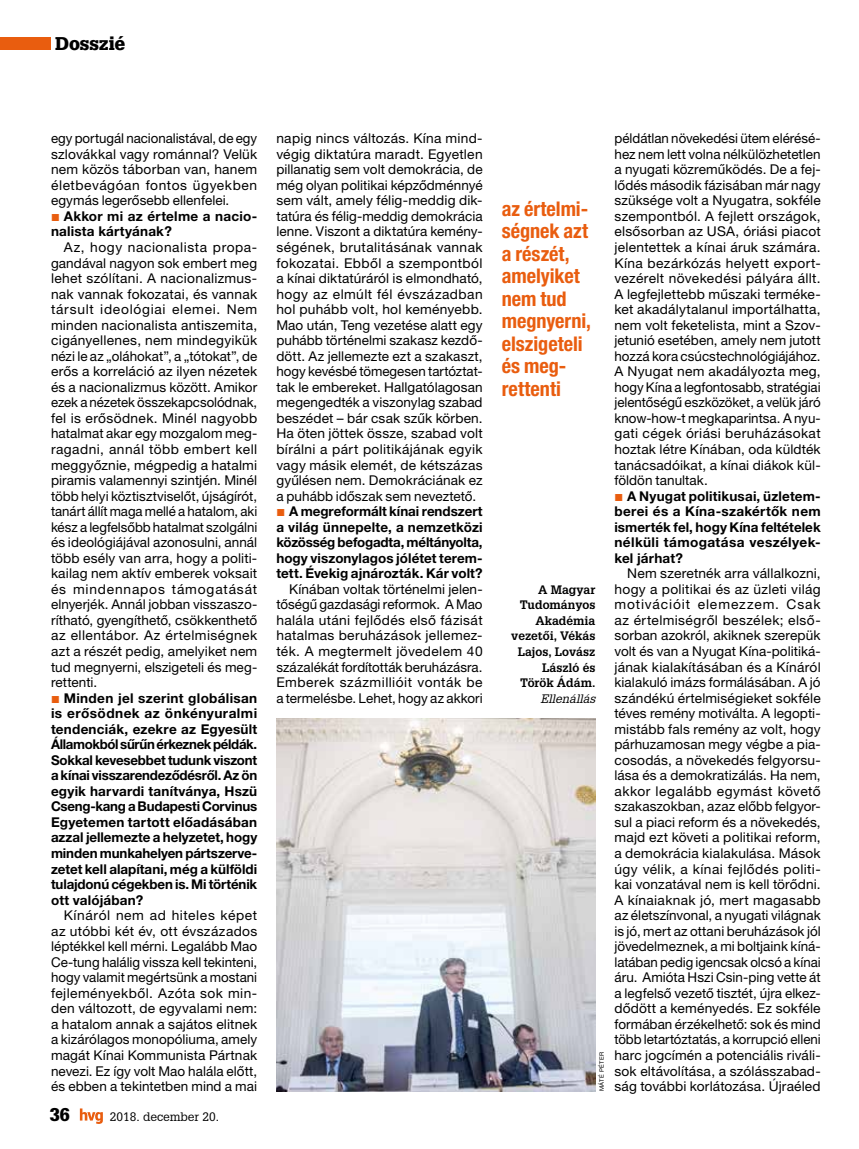
<style>
.page{position:relative;width:859px;height:1149px;background:#fff}
.page>*{position:absolute;margin:0;border:0;box-sizing:border-box;transform-origin:0 0}
.t1{font:700 20.25px/22.5px "Helvetica Neue Cn";color:#e95d0f}
.t2{font:900 18px "Glypha";letter-spacing:-.01em;color:#000}
.t3{font:13.5px/15.6px "Helvetica Neue";letter-spacing:.01em;color:#000}
.t4{font:700 12px/15.6px "Glypha";color:#000;text-align:right}
.t5{font:12px "Glypha";color:#000}
.t6{font:italic 12px "Glypha";color:#000}
.t7{font:6px "Helvetica Neue";letter-spacing:.065em;color:#000}
.s1{font-weight:700;color:#e95d0f}
.s2{font-weight:700}
</style>
<div class="page">
<img style="left:276px;top:718px;width:319px;height:372px">
<svg style="left:80px;top:1108px;width:23px;height:15px"></svg>
<div style="left:0;top:37px;width:51px;height:13px;background:#e95d0f"></div>
<h2 class="t2" style="left:55px;top:33px;width:71px">Dosszié</h2>
<p class="t3" style="left:51px;top:130px;width:208px">egy portugál nacionalistával, de egy szlovákkal vagy románnal? Velük nem közös táborban van, hanem életbevágóan fontos ügyekben egymás legerősebb ellenfelei.<br><span class="s1">¬</span> <span class="s2">Akkor mi az értelme a nacio&shy;nalista kártyának?</span></p>
<p class="t3" style="left:51px;top:239px;width:208px;text-indent:13px">Az, hogy nacionalista propa&shy;gandával nagyon sok embert meg lehet szólítani. A nacionalizmus&shy;nak vannak fokozatai, és vannak társult ideológiai elemei. Nem minden nacionalista antiszemita, cigányellenes, nem mindegyikük nézi le az „oláhokat”, a „tótokat”, de erős a korreláció az ilyen nézetek és a nacionalizmus között. Amikor ezek a nézetek összekapcsolódnak, fel is erősödnek. Minél nagyobb hatalmat akar egy mozgalom meg&shy;ragadni, annál több embert kell meggyőznie, mégpedig a hatalmi piramis valamennyi szintjén. Minél több helyi köztisztviselőt, újságírót, tanárt állít maga mellé a hatalom, aki kész a legfelsőbb hatalmat szolgálni és ideológiájával azonosulni, annál több esély van arra, hogy a politi&shy;kailag nem aktív emberek voksait és mindennapos támogatását elnyerjék. Annál jobban visszaszo&shy;rítható, gyengíthető, csökkenthető az ellentábor. Az értelmiségnek azt a részét pedig, amelyiket nem tud megnyerni, elszigeteli és meg&shy;rettenti.<br><span class="s1">¬</span> <span class="s2">Minden jel szerint globálisan is erősödnek az önkényuralmi tendenciák, ezekre az Egyesült Államokból sűrűn érkeznek példák.<br>Sokkal kevesebbet tudunk viszont a kínai visszarendeződésről. Az ön egyik harvardi tanítványa, Hszü Cseng-kang a Budapesti Corvinus Egyetemen tartott előadásában azzal jellemezte a helyzetet, hogy minden munkahelyen pártszerve&shy;zetet kell alapítani, még a külföldi tulajdonú cégekben is. Mi történik ott valójában?</span></p>
<p class="t3" style="left:51px;top:906px;width:208px;text-align:justify;text-indent:13px">Kínáról nem ad hiteles képet az utóbbi két év, ott évszázados léptékkel kell mérni. Legalább Mao Ce-tung halálig vissza kell tekinteni, hogy valamit megértsünk a mostani fejleményekből. Azóta sok min&shy;den változott, de egyvalami nem: a hatalom annak a sajátos elitnek a kizárólagos monopóliuma, amely magát Kínai Kommunista Pártnak nevezi. Ez így volt Mao halála előtt, és ebben a tekintetben mind a mai</p>
<h2 class="t2" style="left:50px;top:1102px;width:22px">36</h2>
<p class="t5" style="left:110px;top:1108px;width:111px">2018. december 20.</p>
<p class="t3" style="left:276px;top:130px;width:208px">napig nincs változás. Kína mind&shy;végig diktatúra maradt. Egyetlen pillanatig sem volt demokrácia, de még olyan politikai képződménnyé sem vált, amely félig-meddig dik&shy;tatúra és félig-meddig demokrácia lenne. Viszont a diktatúra kemény&shy;ségének, brutalitásának vannak fokozatai. Ebből a szempontból a kínai diktatúráról is elmondható, hogy az elmúlt fél évszázadban hol puhább volt, hol keményebb.<br>Mao után, Teng vezetése alatt egy puhább történelmi szakasz kezdő&shy;dött. Az jellemezte ezt a szakaszt, hogy kevésbé tömegesen tartóztat&shy;tak le embereket. Hallgatólagosan megengedték a viszonylag szabad beszédet – bár csak szűk körben.<br>Ha öten jöttek össze, szabad volt bírálni a párt politikájának egyik vagy másik elemét, de kétszázas gyűlésen nem. Demokráciának ez a puhább időszak sem neveztető. <span class="s1">¬</span> <span class="s2">A megreformált kínai rendszert a világ ünnepelte, a nemzetközi közösség befogadta, méltányolta, hogy viszonylagos jólétet terem&shy;tett. Évekig ajnározták. Kár volt?</span></p>
<p class="t3" style="left:276px;top:580px;width:208px;text-align:justify;text-indent:13px">Kínában voltak történelmi jelen&shy;tőségű gazdasági reformok. A Mao halála utáni fejlődés első fázisát hatalmas beruházások jellemez&shy;ték. A megtermelt jövedelem 40 százalékát fordították beruházásra.<br>Emberek százmillióit vonták be a termelésbe. Lehet, hogy az akkori</p>
<p class="t4" style="left:511px;top:581px;width:86px">A Magyar<br>Tudományos<br>Akadémia vezetői, Vékás<br>Lajos, Lovász<br>László és<br>Török Ádám.</p>
<h1 class="t1" style="left:502px;top:197px;width:91px">az értelmi&shy;ségnek azt a részét, amelyiket nem tud megnyerni, elszigeteli és meg&shy;rettenti</h1>
<p class="t6" style="left:541px;top:691px;width:56px">Ellenállás</p>
<p class="t7" style="left:598px;top:1090px;width:40px;rotate:-90deg">Máté Péter</p>
<p class="t3" style="left:614px;top:130px;width:208px">példátlan növekedési ütem elérésé&shy;hez nem lett volna nélkülözhetetlen a nyugati közreműködés. De a fej&shy;lődés második fázisában már nagy szüksége volt a Nyugatra, sokféle szempontból. A fejlett országok, elsősorban az USA, óriási piacot jelentettek a kínai áruk számára.<br>Kína bezárkózás helyett export&shy;vezérelt növekedési pályára állt.<br>A legfejlettebb műszaki terméke&shy;ket akadálytalanul importálhatta, nem volt feketelista, mint a Szov&shy;jetunió esetében, amely nem jutott hozzá kora csúcstechnológiájához.<br>A Nyugat nem akadályozta meg, hogy Kína a legfontosabb, stratégiai jelentőségű eszközöket, a velük járó know-how-t megkaparintsa. A nyu&shy;gati cégek óriási beruházásokat hoztak létre Kínában, oda küldték tanácsadóikat, a kínai diákok kül&shy;földön tanultak.<br><span class="s1">¬</span> <span class="s2">A Nyugat politikusai, üzletem&shy;berei és a Kína-szakértők nem ismerték fel, hogy Kína feltételek nélküli támogatása veszélyek&shy;kel járhat?</span></p>
<p class="t3" style="left:614px;top:565px;width:208px;text-align:justify;text-indent:13px">Nem szeretnék arra vállalkozni, hogy a politikai és az üzleti világ motivációit elemezzem. Csak az értelmiségről beszélek; első&shy;sorban azokról, akiknek szerepük volt és van a Nyugat Kína-politiká&shy;jának kialakításában és a Kínáról kialakuló imázs formálásában. A jó szándékú értelmiségieket sokféle téves remény motiválta. A legopti&shy;mistább fals remény az volt, hogy párhuzamosan megy végbe a pia&shy;cosodás, a növekedés felgyorsu&shy;lása és a demokratizálás. Ha nem, akkor legalább egymást követő szakaszokban, azaz előbb felgyor&shy;sul a piaci reform és a növekedés, majd ezt követi a politikai reform, a demokrácia kialakulása. Mások úgy vélik, a kínai fejlődés politi&shy;kai vonzatával nem is kell törődni.<br>A kínaiaknak jó, mert magasabb az életszínvonal, a nyugati világnak is jó, mert az ottani beruházások jól jövedelmeznek, a mi boltjaink kíná&shy;latában pedig igencsak olcsó a kínai áru. Amióta Hszi Csin-ping vette át a legfelső vezető tisztét, újra elkez&shy;dődött a keményedés. Ez sokféle formában érzékelhető: sok és mind több letartóztatás, a korrupció elleni harc jogcímén a potenciális riváli&shy;sok eltávolítása, a szólásszabad&shy;ság további korlátozása. Újraéled</p>
</div>
